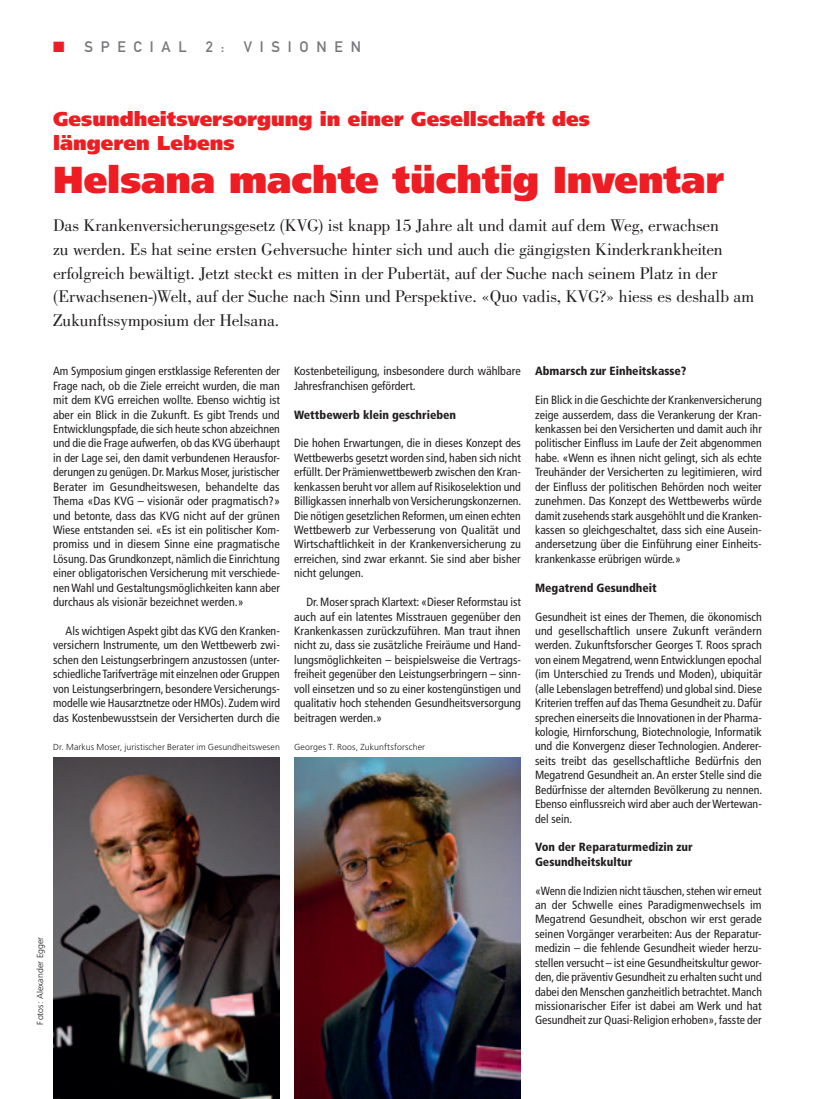
<style>
.page{position:relative;width:815px;height:1099px;background:#fff}
.page>*{position:absolute;margin:0;border:0;box-sizing:border-box;transform-origin:0 0}
.t1{font:900 37.5px "Frutiger LT Std";letter-spacing:-.005em;color:#ee1d23}
.t2{font:900 20px/23.8px "Frutiger LT Std";color:#ee1d23}
.t3{font:17.5px/23.8px "Bodoni Std";letter-spacing:-.015em;color:#231f20}
.t4{font:15px "DIN Mittelschrift Std";letter-spacing:.52em;color:#76787b}
.t5{font:condensed 11.88px/14.4px "Frutiger LT Std";color:#231f20;text-align:justify}
.t6{font:900 condensed 11.88px/14.4px "Frutiger LT Std";color:#231f20}
.t7{font:300 8.75px "Frutiger LT Std";letter-spacing:.015em;color:#231f20}
.s1{color:#ee1d23}
</style>
<div class="page">
<img style="left:294px;top:757px;width:227px;height:341px">
<img style="left:53px;top:757px;width:227px;height:341px">
<p class="t4" style="left:53px;top:38px;width:135px"><span class="s1">■</span> SPECIAL</p>
<p class="t4" style="left:206px;top:38px;width:20px">2 :</p>
<p class="t4" style="left:244px;top:38px;width:28px">V isi</p>
<p class="t4" style="left:300px;top:38px;width:33px">o nen</p>
<h2 class="t2" style="left:53px;top:107px;width:538px">Gesundheitsversorgung in einer Gesellschaft des längeren Lebens</h2>
<h1 class="t1" style="left:53px;top:157px;width:672px">Helsana machte tüchtig Inventar</h1>
<p class="t3" style="left:53px;top:214px;width:702px">Das Krankenversicherungsgesetz (KVG) ist knapp 15 Jahre alt und damit auf dem Weg, erwachsen<br>zu werden. Es hat seine ersten Gehversuche hinter sich und auch die gängigsten Kinderkrankheiten erfolgreich bewältigt. Jetzt steckt es mitten in der Pubertät, auf der Suche nach seinem Platz in der (Erwachsenen-)Welt, auf der Suche nach Sinn und Perspektive. «Quo vadis, KVG?» hiess es deshalb am Zukunftssymposium der Helsana.</p>
<p class="t5" style="left:53px;top:364px;width:228px">Am Symposium gingen erstklassige Referenten der Frage nach, ob die Ziele erreicht wurden, die man mit dem KVG erreichen wollte. Ebenso wichtig ist aber ein Blick in die Zukunft. Es gibt Trends und Entwicklungspfade, die sich heute schon abzeichnen und die die Frage aufwerfen, ob das KVG überhaupt in der Lage sei, den damit verbundenen Herausfor&shy;derungen zu genügen. Dr. Markus Moser, juristischer Berater im Gesundheitswesen, behandelte das Thema «Das KVG – visionär oder pragmatisch?» und betonte, dass das KVG nicht auf der grünen Wiese entstanden sei. «Es ist ein politischer Kom&shy;promiss und in diesem Sinne eine pragmatische Lösung. Das Grundkonzept, nämlich die Einrichtung einer obligatorischen Versicherung mit verschiede&shy;nen Wahl und Gestaltungsmöglichkeiten kann aber durchaus als visionär bezeichnet werden.»</p>
<p class="t5" style="left:53px;top:623px;width:228px;text-indent:12px">Als wichtigen Aspekt gibt das KVG den Kranken&shy;versichern Instrumente, um den Wettbewerb zwi&shy;schen den Leistungserbringern anzustossen (unter&shy;schiedliche Tarifverträge mit einzelnen oder Gruppen von Leistungserbringern, besondere Versicherungs&shy;modelle wie Hausarztnetze oder HMOs). Zudem wird das Kostenbewusstsein der Versicherten durch die</p>
<p class="t5" style="left:294px;top:364px;width:228px">Kostenbeteiligung, insbesondere durch wählbare<br>Jahresfranchisen gefördert.</p>
<p class="t6" style="left:294px;top:407px;width:164px">Wettbewerb klein geschrieben</p>
<p class="t5" style="left:294px;top:436px;width:229px">Die hohen Erwartungen, die in dieses Konzept des Wettbewerbs gesetzt worden sind, haben sich nicht erfüllt. Der Prämienwettbewerb zwischen den Kran&shy;kenkassen beruht vor allem auf Risikoselektion und Billigkassen innerhalb von Versicherungskonzernen.<br>Die nötigen gesetzlichen Reformen, um einen echten Wettbewerb zur Verbesserung von Qualität und Wirtschaftlichkeit in der Krankenversicherung zu erreichen, sind zwar erkannt. Sie sind aber bisher nicht gelungen.</p>
<p class="t5" style="left:294px;top:595px;width:228px;text-indent:12px">Dr. Moser sprach Klartext: «Dieser Reformstau ist auch auf ein latentes Misstrauen gegenüber den Krankenkassen zurückzuführen. Man traut ihnen nicht zu, dass sie zusätzliche Freiräume und Hand&shy;lungsmöglichkeiten – beispielsweise die Vertrags&shy;freiheit gegenüber den Leistungserbringern – sinn&shy;voll einsetzen und so zu einer kostengünstigen und qualitativ hoch stehenden Gesundheitsversorgung beitragen werden.»</p>
<p class="t7" style="left:53px;top:742px;width:228px">Dr. Markus Moser, juristischer Berater im Gesundheitswesen</p>
<p class="t7" style="left:294px;top:742px;width:132px">Georges T. Roos, Zukunftsforscher</p>
<p class="t7" style="left:35px;top:1024px;width:89px;rotate:-90deg">Fotos: Alexander Egger</p>
<p class="t6" style="left:535px;top:364px;width:153px">Abmarsch zur Einheitskasse?</p>
<p class="t5" style="left:535px;top:393px;width:228px">Ein Blick in die Geschichte der Krankenversicherung zeige ausserdem, dass die Verankerung der Kran&shy;kenkassen bei den Versicherten und damit auch ihr politischer Einfluss im Laufe der Zeit abgenommen habe. «Wenn es ihnen nicht gelingt, sich als echte Treuhänder der Versicherten zu legitimieren, wird der Einfluss der politischen Behörden noch weiter zunehmen. Das Konzept des Wettbewerbs würde damit zusehends stark ausgehöhlt und die Kranken&shy;kassen so gleichgeschaltet, dass sich eine Ausein&shy;andersetzung über die Einführung einer Einheits&shy;krankenkasse erübrigen würde.»</p>
<p class="t6" style="left:535px;top:580px;width:123px">Megatrend Gesundheit</p>
<p class="t5" style="left:535px;top:609px;width:229px">Gesundheit ist eines der Themen, die ökonomisch und gesellschaftlich unsere Zukunft verändern werden. Zukunftsforscher Georges T. Roos sprach von einem Megatrend, wenn Entwicklungen epochal (im Unterschied zu Trends und Moden), ubiquitär (alle Lebenslagen betreffend) und global sind. Diese Kriterien treffen auf das Thema Gesundheit zu. Dafür sprechen einerseits die Innovationen in der Pharma&shy;kologie, Hirnforschung, Biotechnologie, Informatik und die Konvergenz dieser Technologien. Anderer&shy;seits treibt das gesellschaftliche Bedürfnis den Megatrend Gesundheit an. An erster Stelle sind die Bedürfnisse der alternden Bevölkerung zu nennen.<br>Ebenso einflussreich wird aber auch der Wertewan&shy;del sein.</p>
<p class="t6" style="left:535px;top:840px;width:159px">Von der Reparaturmedizin zur<br>Gesundheitskultur</p>
<p class="t5" style="left:535px;top:883px;width:228px">«Wenn die Indizien nicht täuschen, stehen wir erneut an der Schwelle eines Paradigmenwechsels im Megatrend Gesundheit, obschon wir erst gerade seinen Vorgänger verarbeiten: Aus der Reparatur&shy;medizin – die fehlende Gesundheit wieder herzu&shy;stellen versucht – ist eine Gesundheitskultur gewor&shy;den, die präventiv Gesundheit zu erhalten sucht und dabei den Menschen ganzheitlich betrachtet. Manch missionarischer Eifer ist dabei am Werk und hat Gesundheit zur Quasi-Religion erhoben», fasste der</p>
</div>
